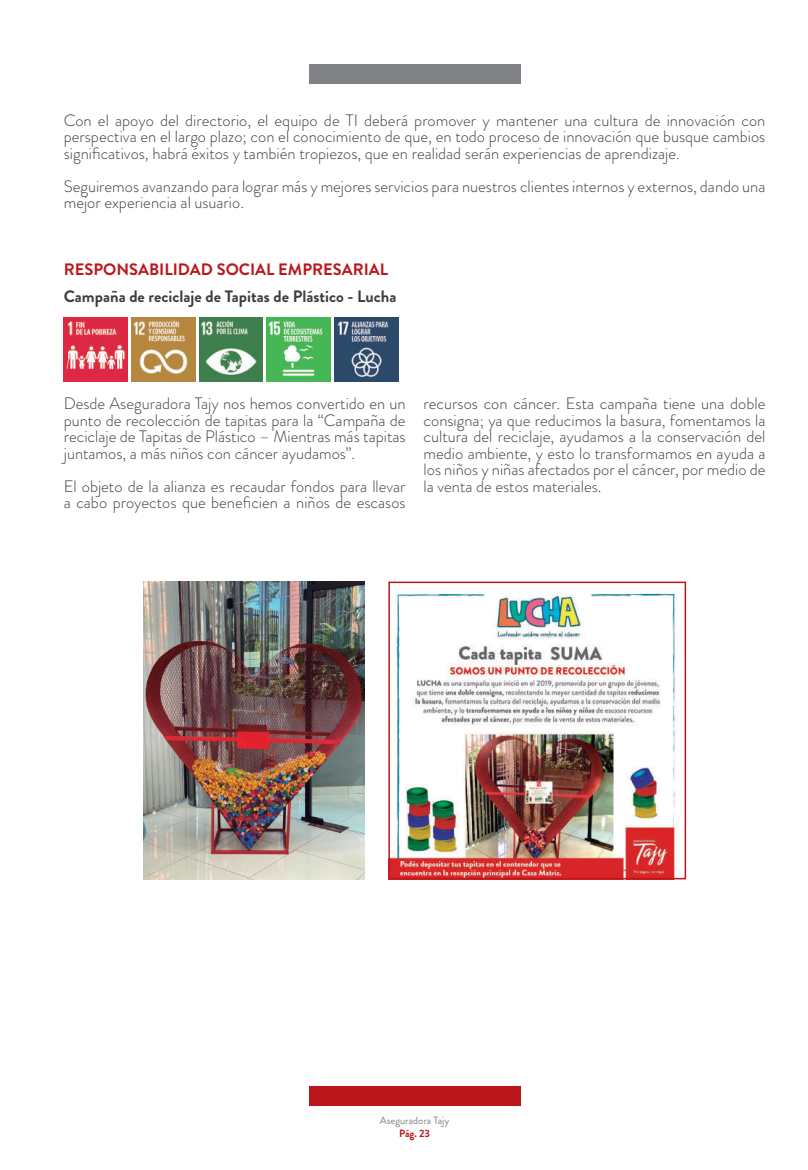
<style>
.page{position:relative;width:808px;height:1170px;background:#fff}
.page>*{position:absolute;margin:0;border:0;box-sizing:border-box;transform-origin:0 0}
.t1{font:300 16.5px/16.5px "Brandon Grotesque";color:#3e3e3f;text-align:justify}
.t2{font:700 16.5px "Brandon Grotesque";color:#3e3e3f}
.t3{font:700 16.5px "Brandon Grotesque";color:#bb161c}
.t4{font:10.5px "Brandon Grotesque";color:#808285}
.t5{font:700 10.5px "Brandon Grotesque";color:#bb161c}
</style>
<div class="page">
<div style="left:309px;top:1086px;width:211px;height:20px;background:#bb161c"></div>
<img style="left:64px;top:318px;width:64px;height:64px">
<img style="left:131px;top:318px;width:64px;height:64px">
<img style="left:199px;top:318px;width:64px;height:64px">
<img style="left:267px;top:318px;width:63px;height:64px">
<img style="left:334px;top:318px;width:64px;height:64px">
<img style="left:143px;top:581px;width:222px;height:298px">
<img style="left:391px;top:593px;width:286px;height:283px">
<div style="left:388px;top:581px;width:298px;height:298px;border:2px solid #bb161c"></div>
<div style="left:309px;top:64px;width:211px;height:20px;background:#808285"></div>
<p class="t1" style="left:64px;top:112px;width:703px">Con el apoyo del directorio, el equipo de TI deberá promover y mantener una cultura de innovación con perspectiva en el largo plazo; con el conocimiento de que, en todo proceso de innovación que busque cambios significativos, habrá éxitos y también tropiezos, que en realidad serán experiencias de aprendizaje.</p>
<p class="t1" style="left:64px;top:178px;width:703px">Seguiremos avanzando para lograr más y mejores servicios para nuestros clientes internos y externos, dando una mejor experiencia al usuario.</p>
<p class="t3" style="left:64px;top:257px;width:326px">RESPONSABILIDAD SOCIAL EMPRESARIAL</p>
<p class="t2" style="left:64px;top:285px;width:334px">Campaña de reciclaje de Tapitas de Plástico - Lucha</p>
<p class="t1" style="left:64px;top:395px;width:343px">Desde Aseguradora Tajy nos hemos convertido en un punto de recolección de tapitas para la “Campaña de reciclaje de Tapitas de Plástico – Mientras más tapitas juntamos, a más niños con cáncer ayudamos”.</p>
<p class="t1" style="left:64px;top:478px;width:343px">El objeto de la alianza es recaudar fondos para llevar a cabo proyectos que beneficien a niños de escasos</p>
<p class="t1" style="left:424px;top:395px;width:343px">recursos con cáncer. Esta campaña tiene una doble consigna; ya que reducimos la basura, fomentamos la cultura del reciclaje, ayudamos a la conservación del medio ambiente, y esto lo transformamos en ayuda a los niños y niñas afectados por el cáncer, por medio de la venta de estos materiales.</p>
<p class="t4" style="left:380px;top:1113px;width:71px">Aseguradora Tajy</p>
<p class="t5" style="left:399px;top:1125px;width:32px">Pág. 23</p>
</div>
